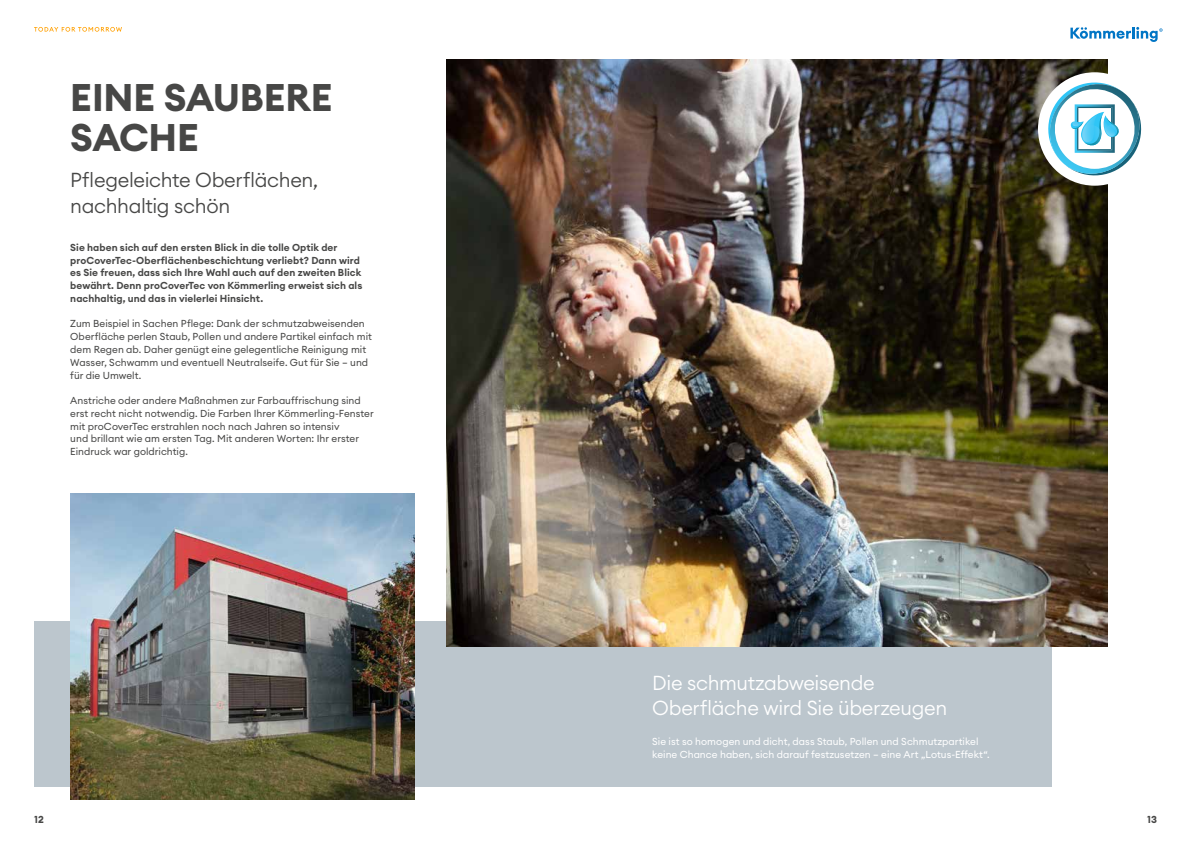
<style>
.page{position:relative;width:1191px;height:842px;background:#fff}
.page>*{position:absolute;margin:0;border:0;box-sizing:border-box;transform-origin:0 0}
.t1{font:700 38px/40px "Euclid Circular A";letter-spacing:-.005em;color:#474746}
.t2{font:300 20px/25.5px "Euclid Circular A";letter-spacing:-.02em;color:#fff}
.t3{font:300 20px/25.5px "Euclid Circular A";letter-spacing:-.015em;color:#474746}
.t4{font:10px/12.8px "Euclid Circular A";color:#474746}
.t5{font:600 10px/12.8px "Euclid Circular A";letter-spacing:.005em;color:#474746}
.t6{font:10px/12.8px "Euclid Circular A";letter-spacing:.005em;color:#fff}
.t7{font:700 10px "Euclid Circular A";color:#474746}
</style>
<div class="page">
<div style="left:34px;top:621px;width:1017px;height:166px;background:#bcc6cd"></div>
<img style="left:70px;top:493px;width:345px;height:306px">
<img style="left:446px;top:60px;width:661px;height:586px">
<div style="left:1038px;top:72px;width:113px;height:114px;background:#fff;border-radius:50%"></div>
<svg style="left:1045px;top:82px;width:97px;height:97px"></svg>
<svg style="left:1070px;top:27px;width:92px;height:15px"></svg>
<svg style="left:34px;top:27px;width:88px;height:5px"></svg>
<h1 class="t1" style="left:70px;top:78px;width:264px">EINE SAUBERE<br>SACHE</h1>
<h2 class="t3" style="left:70px;top:167px;width:249px">Pflegeleichte Oberflächen, nachhaltig schön</h2>
<p class="t5" style="left:70px;top:241px;width:294px">Sie haben sich auf den ersten Blick in die tolle Optik der proCoverTec-Oberflächenbeschichtung verliebt? Dann wird es Sie freuen, dass sich Ihre Wahl auch auf den zweiten Blick bewährt. Denn proCoverTec von Kömmerling erweist sich als nachhaltig, und das in vielerlei Hinsicht.</p>
<p class="t4" style="left:70px;top:317px;width:303px">Zum Beispiel in Sachen Pflege: Dank der schmutzabweisenden Oberfläche perlen Staub, Pollen und andere Partikel einfach mit dem Regen ab. Daher genügt eine gelegentliche Reinigung mit Wasser, Schwamm und eventuell Neutralseife. Gut für Sie – und für die Umwelt.</p>
<p class="t4" style="left:70px;top:394px;width:305px">Anstriche oder andere Maßnahmen zur Farbauffrischung sind erst recht nicht notwendig. Die Farben Ihrer Kömmerling-Fenster mit proCoverTec erstrahlen noch nach Jahren so intensiv<br>und brillant wie am ersten Tag. Mit anderen Worten: Ihr erster Eindruck war goldrichtig.</p>
<h2 class="t2" style="left:652px;top:670px;width:296px">Die schmutzabweisende<br>Oberfläche wird Sie überzeugen</h2>
<p class="t6" style="left:652px;top:735px;width:339px">Sie ist so homogen und dicht, dass Staub, Pollen und Schmutzpartikel keine Chance haben, sich darauf festzusetzen – eine Art „Lotus-Effekt“.</p>
<p class="t7" style="left:34px;top:813px;width:11px">12</p>
<p class="t7" style="left:1147px;top:813px;width:11px">13</p>
</div>
